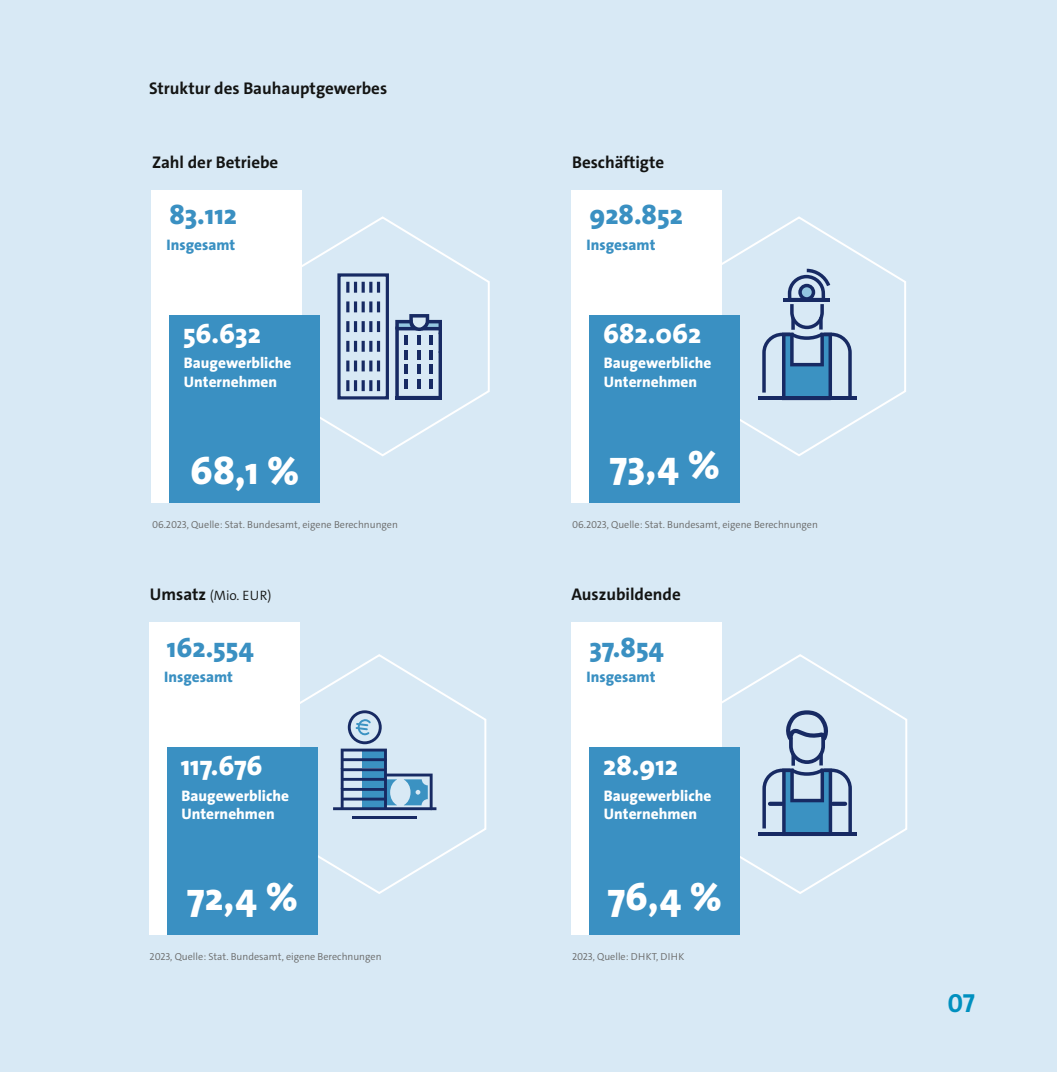
<style>
.page{position:relative;width:1057px;height:1072px;background:#fff}
.page>*{position:absolute;margin:0;border:0;box-sizing:border-box;transform-origin:0 0}
.t1{font:800 39.02px "The Sans";color:#fff}
.t2{font:800 27.47px "The Sans";color:#fff}
.t3{font:800 27.47px "The Sans";color:#3a90c2}
.Muster_Seitenzahl{font:700 26.25px "The Sans";color:#0090bf}
.p1_Anlauftext{font:700 16.97px "The Sans";color:#131413}
.t4{font:800 15.22px/18.4px "The Sans";color:#fff}
.t5{font:800 15.22px "The Sans";color:#3a90c2}
.p1_Anlauftext-2{font:300 13.65px "The Sans";letter-spacing:.01em;color:#131413}
.p1_Anlauftext-3{font:300 10.15px "The Sans";color:#686867}
.s1{font-weight:700;font-size:16.97px}
</style>
<div class="page">
<div style="left:0;top:0;width:1057px;height:1071px;background:#d8e9f5"></div>
<svg style="left:722px;top:216px;width:184px;height:240px"></svg>
<svg style="left:300px;top:654px;width:187px;height:240px"></svg>
<svg style="left:722px;top:654px;width:186px;height:240px"></svg>
<svg style="left:302px;top:216px;width:188px;height:241px"></svg>
<svg style="left:762px;top:269px;width:89px;height:127px"></svg>
<hr style="left:757px;top:396px;width:99px;height:4px;background:#172a63">
<svg style="left:336px;top:272px;width:106px;height:129px"></svg>
<hr style="left:758px;top:832px;width:98px;height:4px;background:#172a63">
<svg style="left:762px;top:710px;width:90px;height:122px"></svg>
<svg style="left:333px;top:710px;width:103px;height:100px"></svg>
<hr style="left:352px;top:816px;width:65px;height:3px;background:#172a63">
<div style="left:152px;top:190px;width:150px;height:313px;background:#fff"></div>
<div style="left:169px;top:315px;width:151px;height:188px;background:#3a90c2"></div>
<div style="left:571px;top:190px;width:151px;height:313px;background:#fff"></div>
<div style="left:589px;top:315px;width:151px;height:188px;background:#3a90c2"></div>
<div style="left:571px;top:622px;width:151px;height:313px;background:#fff"></div>
<div style="left:589px;top:747px;width:151px;height:188px;background:#3a90c2"></div>
<div style="left:149px;top:622px;width:151px;height:313px;background:#fff"></div>
<div style="left:167px;top:747px;width:151px;height:188px;background:#3a90c2"></div>
<p class="p1_Anlauftext" style="left:149px;top:77px;width:239px">Struktur des Bauhauptgewerbes</p>
<p class="p1_Anlauftext" style="left:152px;top:151px;width:128px">Zahl der Betriebe</p>
<p class="p1_Anlauftext" style="left:572px;top:151px;width:94px">Beschäftigte</p>
<p class="t3" style="left:169px;top:192px;width:69px">83.112</p>
<p class="t5" style="left:167px;top:231px;width:70px">Insgesamt</p>
<p class="t2" style="left:183px;top:310px;width:79px">56.632</p>
<p class="t4" style="left:184px;top:353px;width:109px">Baugewerbliche<br>Unternehmen</p>
<p class="t1" style="left:190px;top:438px;width:110px">68,1 %</p>
<p class="p1_Anlauftext-3" style="left:152px;top:518px;width:247px">06.2023, Quelle: Stat. Bundesamt, eigene Berechnungen</p>
<p class="t3" style="left:589px;top:192px;width:95px">928.852</p>
<p class="t5" style="left:586px;top:231px;width:70px">Insgesamt</p>
<p class="t2" style="left:603px;top:310px;width:100px">682.062</p>
<p class="t4" style="left:604px;top:353px;width:109px">Baugewerbliche<br>Unternehmen</p>
<p class="t1" style="left:609px;top:432px;width:112px">73,4 %</p>
<p class="p1_Anlauftext-3" style="left:572px;top:518px;width:247px">06.2023, Quelle: Stat. Bundesamt, eigene Berechnungen</p>
<p class="p1_Anlauftext-2" style="left:150px;top:586px;width:123px"><span class="s1">Umsatz</span> (Mio. EUR)</p>
<p class="p1_Anlauftext" style="left:571px;top:583px;width:111px">Auszubildende</p>
<p class="t3" style="left:167px;top:624px;width:88px">162.554</p>
<p class="t5" style="left:164px;top:664px;width:70px">Insgesamt</p>
<p class="t2" style="left:181px;top:742px;width:83px">117.676</p>
<p class="t4" style="left:181px;top:785px;width:109px">Baugewerbliche<br>Unternehmen</p>
<p class="t1" style="left:187px;top:864px;width:113px">72,4 %</p>
<p class="p1_Anlauftext-3" style="left:150px;top:950px;width:233px">2023, Quelle: Stat. Bundesamt, eigene Berechnungen</p>
<p class="t3" style="left:589px;top:624px;width:76px">37.854</p>
<p class="t5" style="left:586px;top:664px;width:70px">Insgesamt</p>
<p class="t3" style="left:620px;top:624px;width:42px">763</p>
<p class="t2" style="left:603px;top:742px;width:76px">28.912</p>
<p class="t4" style="left:604px;top:785px;width:109px">Baugewerbliche<br>Unternehmen</p>
<p class="t2" style="left:603px;top:742px;width:94px">657.065</p>
<p class="t4" style="left:604px;top:785px;width:117px">werd n in einem baugewerblichen</p>
<p class="t1" style="left:607px;top:864px;width:116px">76,4 %</p>
<p class="p1_Anlauftext-3" style="left:572px;top:950px;width:114px">2023, Quelle: DHKT, DIHK</p>
<p class="t1" style="left:616px;top:864px;width:99px">771 %</p>
<p class="Muster_Seitenzahl" style="left:947px;top:986px;width:29px">07</p>
</div>
